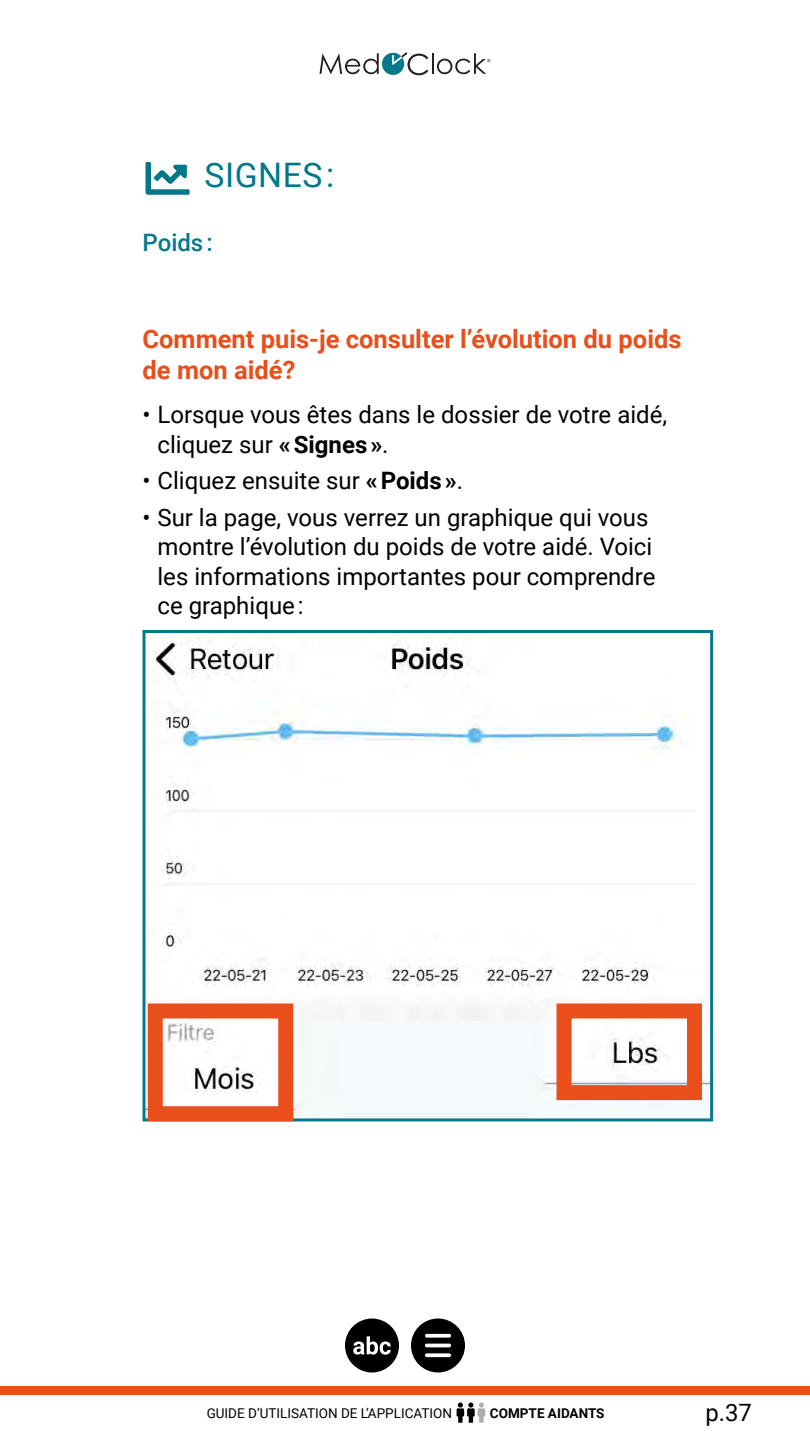
<style>
.page{position:relative;width:810px;height:1440px;background:#fff}
.page>*{position:absolute;margin:0;border:0;box-sizing:border-box;transform-origin:0 0}
.t1{font:33.75px "Roboto";letter-spacing:.015em;color:#00788a}
.t2{font:700 25.5px/30.6px "Roboto";color:#e94e1b}
.t3{font:24px/29.2px "Roboto";color:#000}
.t4{font:500 24px "Roboto";color:#05788c}
.t5{font:23.85px "Roboto";color:#000}
.t6{font:13.5px "Roboto";color:#000}
.t7{font:700 13.5px "Roboto";color:#000}
.s1{font-weight:700}
</style>
<div class="page">
<div style="left:0;top:1386px;width:810px;height:9px;background:#e94e1b"></div>
<div style="left:382px;top:53px;width:22px;height:22px;background:#05788c;border-radius:50%"></div>
<svg style="left:320px;top:53px;width:59px;height:21px"></svg>
<hr style="left:432px;top:53px;width:2px;height:21px;background:#241f21">
<svg style="left:392px;top:52px;width:36px;height:23px"></svg>
<svg style="left:437px;top:53px;width:53px;height:21px"></svg>
<div style="left:411px;top:1318px;width:54px;height:54px;background:#000;border-radius:50%"></div>
<svg style="left:427px;top:1334px;width:22px;height:4px"></svg>
<hr style="left:427px;top:1344px;width:22px;height:3px;background:#fff">
<svg style="left:427px;top:1353px;width:22px;height:4px"></svg>
<div style="left:345px;top:1318px;width:54px;height:54px;background:#000;border-radius:50%"></div>
<svg style="left:353px;top:1336px;width:38px;height:19px"></svg>
<svg style="left:457px;top:1403px;width:28px;height:20px"></svg>
<img style="left:146px;top:637px;width:563px;height:480px">
<div style="left:142px;top:630px;width:571px;height:491px;border:3px solid #05788c"></div>
<div style="left:148px;top:1004px;width:145px;height:117px;border:15px solid #e94e1b"></div>
<div style="left:556px;top:1004px;width:146px;height:96px;border:15px solid #e94e1b"></div>
<svg style="left:146px;top:162px;width:44px;height:33px"></svg>
<h1 class="t1" style="left:205px;top:152px;width:131px">SIGNES :</h1>
<p class="t4" style="left:142px;top:226px;width:72px">Poids :</p>
<p class="t2" style="left:142px;top:323px;width:541px">Comment puis-je consulter l’évolution du poids de mon aidé?</p>
<p class="t3" style="left:158px;top:399px;width:511px;text-indent:-15px">• Lorsque vous êtes dans le dossier de votre aidé, cliquez sur <span class="s1">« Signes »</span>.</p>
<p class="t3" style="left:142px;top:465px;width:322px">• Cliquez ensuite sur <span class="s1">« Poids »</span>.</p>
<p class="t3" style="left:157px;top:502px;width:499px;text-indent:-15px">• Sur la page, vous verrez un graphique qui vous montre l’évolution du poids de votre aidé. Voici les informations importantes pour comprendre ce graphique :</p>
<p class="t6" style="left:207px;top:1404px;width:247px">GUIDE D’UTILISATION DE L’APPLICATION</p>
<p class="t7" style="left:490px;top:1404px;width:116px">COMPTE AIDANTS</p>
<p class="t5" style="left:705px;top:1396px;width:48px">p.37</p>
</div>
